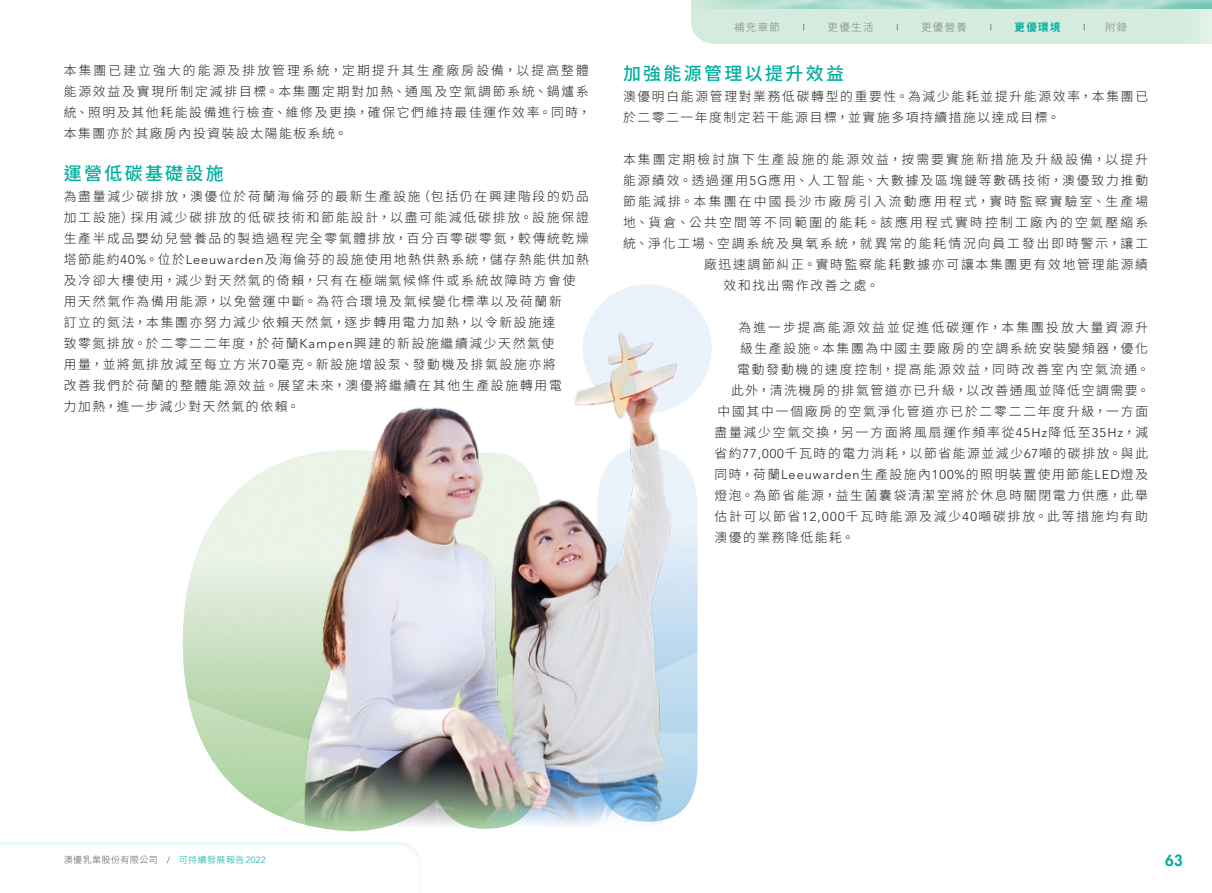
<style>
.page{position:relative;width:1212px;height:893px;background:#fff}
.page>*{position:absolute;margin:0;border:0;box-sizing:border-box;transform-origin:0 0}
.Heading_1{font:500 18px "Source Han Sans TC";letter-spacing:.13em;color:#00ae9d}
.t1{font:800 15px "Futura Std";color:#00ae9d}
.Body_Text{font:300 12.75px/21px "Source Han Sans TC";letter-spacing:.14em;color:#231f20}
.Body_Text-2{font:300 12.75px "Source Han Sans TC";letter-spacing:.18em;color:#231f20}
.Body_Text-3{font:300 12.75px "Source Han Sans TC";letter-spacing:.17em;color:#231f20}
.Body_Text-4{font:300 12.75px "Source Han Sans TC";letter-spacing:.165em;color:#231f20}
.t2{font:300 10.5px "Source Han Sans TC";letter-spacing:.125em;color:#808285}
.t3{font:700 10.5px "Source Han Sans TC";color:#00ae9d}
.t4{font:300 9px "Source Han Sans TC";letter-spacing:.05em;color:#57585a}
.s1{font-family:"Avenir LT Std"}
.s2{color:#00ae9d}
.s3{font-family:"Avenir LT Std";color:#00ae9d}
</style>
<div class="page">
<svg style="left:713px;top:0;width:499px;height:43px;background:#cae7da"></svg>
<div style="left:691px;top:0;width:43px;height:43px;background:#d4ebde;border-radius:50%"></div>
<div style="left:691px;top:0;width:24px;height:22px;background:#d4ebde"></div>
<img style="left:183px;top:493px;width:52px;height:295px">
<img style="left:689px;top:300px;width:23px;height:502px">
<img style="left:235px;top:284px;width:454px;height:547px">
<p class="Body_Text" style="left:64px;top:60px;width:528px">本集團已建立強大的能源及排放管理系統，定期提升其生產廠房設備，以提高整體能源效益及實現所制定減排目標。本集團定期對加熱、通風及空氣調節系統、鍋爐系統、照明及其他耗能設備進行檢查、維修及更換，確保它們維持最佳運作效率。同時，本集團亦於其廠房內投資裝設太陽能板系統。</p>
<p class="Heading_1" style="left:64px;top:163px;width:162px">運營低碳基礎設施</p>
<p class="Body_Text" style="left:64px;top:186px;width:527px">為盡量減少碳排放，澳優位於荷蘭海倫芬的最新生產設施（包括仍在興建階段的奶品加工設施）採用減少碳排放的低碳技術和節能設計，以盡可能減低碳排放。設施保證生產半成品嬰幼兒營養品的製造過程完全零氣體排放，百分百零碳零氮，較傳統乾燥塔節能約<span class="s1">40%</span>。位於<span class="s1">Leeuwarden</span>及海倫芬的設施使用地熱供熱系統，儲存熱能供加熱及冷卻大樓使用，減少對天然氣的倚賴，只有在極端氣候條件或系統故障時方會使用天然氣作為備用能源，以免營運中斷。為符合環境及氣候變化標準以及荷蘭新<br>訂立的氮法，本集團亦努力減少依賴天然氣，逐步轉用電力加熱，以令新設施達<br>致零氮排放。於二零二二年度，於荷蘭<span class="s1">Kampen</span>興建的新設施繼續減少天然氣使<br>用量，並將氮排放減至每立方米<span class="s1">70</span>毫克。新設施增設泵、發動機及排氣設施亦將<br>改善我們於荷蘭的整體能源效益。展望未來，澳優將繼續在其他生產設施轉用電<br>力加熱，進一步減少對天然氣的依賴。</p>
<p class="t2" style="left:734px;top:21px;width:47px">補充章節</p>
<p class="t2" style="left:827px;top:21px;width:47px">更優生活</p>
<p class="t2" style="left:921px;top:21px;width:47px">更優營養</p>
<p class="t3" style="left:1014px;top:21px;width:48px">更優環境</p>
<p class="t2" style="left:1105px;top:21px;width:24px">附錄</p>
<p class="Heading_1" style="left:623px;top:63px;width:223px">加強能源管理以提升效益</p>
<p class="Body_Text" style="left:623px;top:86px;width:526px">澳優明白能源管理對業務低碳轉型的重要性。為減少能耗並提升能源效率，本集團已於二零二一年度制定若干能源目標，並實施多項持續措施以達成目標。</p>
<p class="Body_Text-3" style="left:623px;top:152px;width:527px">本集團定期檢討旗下生產設施的能源效益，按需要實施新措施及升級設備，以提升</p>
<p class="Body_Text" style="left:623px;top:170px;width:527px">能源績效。透過運用<span class="s1">5G</span>應用、人工智能、大數據及區塊鏈等數碼技術，澳優致力推動</p>
<p class="Body_Text-2" style="left:623px;top:194px;width:527px">節能減排。本集團在中國長沙市廠房引入流動應用程式，實時監察實驗室、生產場</p>
<p class="Body_Text-2" style="left:623px;top:215px;width:527px">地、貨倉、公共空間等不同範圍的能耗。該應用程式實時控制工廠內的空氣壓縮系</p>
<p class="Body_Text" style="left:623px;top:233px;width:527px">統、淨化工場、空調系統及臭氧系統，就異常的能耗情況向員工發出即時警示，讓工</p>
<p class="Body_Text" style="left:704px;top:254px;width:445px">廠迅速調節糾正。實時監察能耗數據亦可讓本集團更有效地管理能源績</p>
<p class="Body_Text" style="left:723px;top:275px;width:157px">效和找出需作改善之處。</p>
<p class="Body_Text-4" style="left:738px;top:320px;width:411px">為進一步提高能源效益並促進低碳運作，本集團投放大量資源升</p>
<p class="Body_Text" style="left:740px;top:338px;width:409px">級生產設施。本集團為中國主要廠房的空調系統安裝變頻器，優化</p>
<p class="Body_Text" style="left:737px;top:359px;width:414px">電動發動機的速度控制，提高能源效益，同時改善室內空氣流通。</p>
<p class="Body_Text" style="left:731px;top:380px;width:420px">此外，清洗機房的排氣管道亦已升級，以改善通風並降低空調需要。</p>
<p class="Body_Text" style="left:717px;top:401px;width:432px">中國其中一個廠房的空氣淨化管道亦已於二零二二年度升級，一方面</p>
<p class="Body_Text" style="left:714px;top:422px;width:435px">盡量減少空氣交換，另一方面將風扇運作頻率從<span class="s1">45Hz</span>降低至<span class="s1">35Hz</span>，減</p>
<p class="Body_Text" style="left:714px;top:443px;width:435px">省約<span class="s1">77,000</span>千瓦時的電力消耗，以節省能源並減少<span class="s1">67</span>噸的碳排放。與此</p>
<p class="Body_Text" style="left:714px;top:464px;width:435px">同時，荷蘭<span class="s1">Leeuwarden</span>生產設施內<span class="s1">100%</span>的照明裝置使用節能<span class="s1">LED</span>燈及</p>
<p class="Body_Text" style="left:714px;top:485px;width:435px">燈泡。為節省能源，益生菌囊袋清潔室將於休息時關閉電力供應，此舉</p>
<p class="Body_Text" style="left:714px;top:506px;width:435px">估計可以節省<span class="s1">12,000</span>千瓦時能源及減少<span class="s1">40</span>噸碳排放。此等措施均有助</p>
<p class="Body_Text" style="left:714px;top:527px;width:141px">澳優的業務降低能耗。</p>
<p class="t4" style="left:64px;top:854px;width:203px">澳優乳業股份有限公司 <span class="s1">/</span> <span class="s2">可持續發展報告</span><span class="s3">2022</span></p>
<p class="t1" style="left:1165px;top:851px;width:19px">63</p>
</div>
